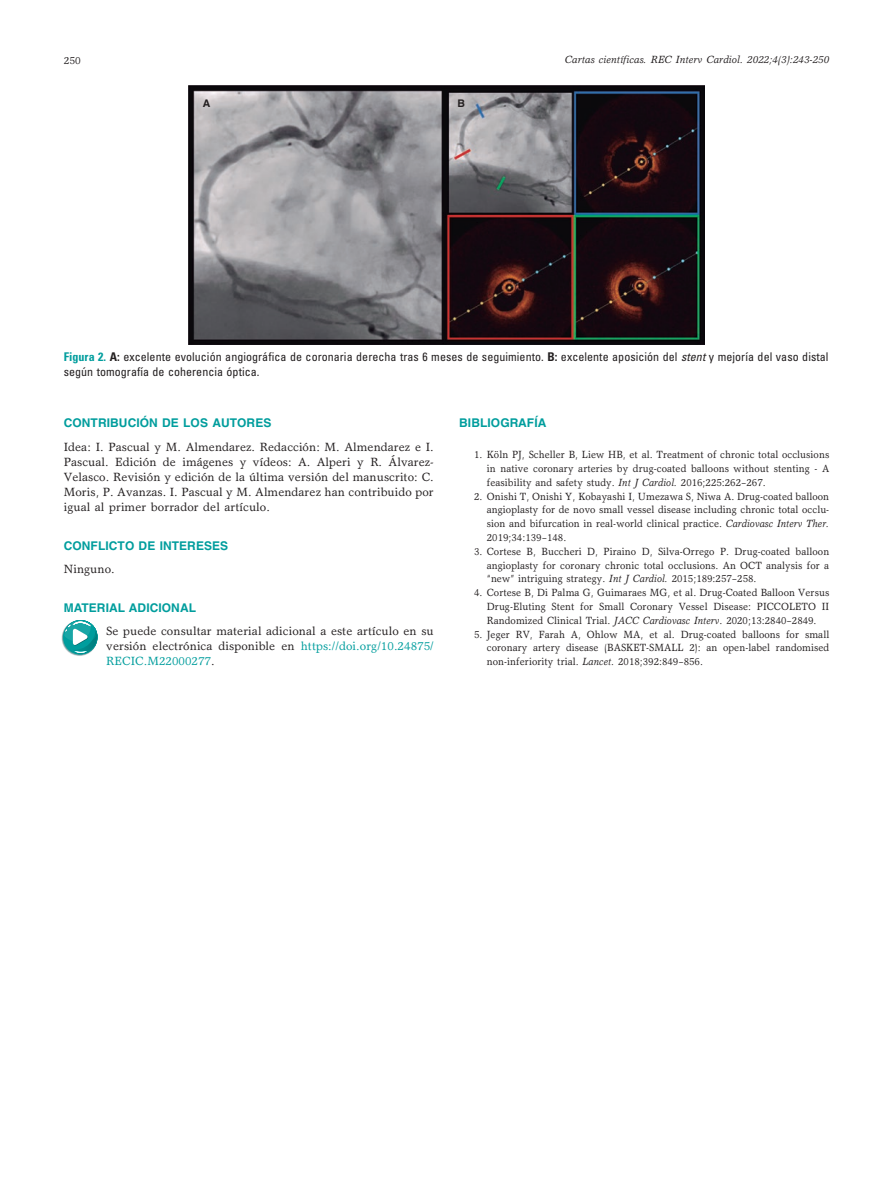
<style>
.page{position:relative;width:893px;height:1191px;background:#fff}
.page>*{position:absolute;margin:0;border:0;box-sizing:border-box;transform-origin:0 0}
.t1{font:12px/15px "Garth Graphic Std";letter-spacing:.005em;color:#231f20;text-align:justify}
.t2{font:condensed 12px/15px "Univers LT Std";letter-spacing:.005em;color:#231f20}
.t3{font:700 12px "Helvetica LT Std";letter-spacing:.005em;color:#009d9d}
.t4{font:10.5px/13.8px "Garth Graphic Std";letter-spacing:.005em;color:#231f20;text-align:justify;scale:.95 1}
.t5{font:italic 10.5px "Garth Graphic Std";letter-spacing:.005em;color:#231f20}
.t6{font:10.5px "Garth Graphic Std";letter-spacing:.005em;color:#231f20}
.t7{font:700 10.5px "Helvetica LT Std";color:#231f20}
.s1{font-weight:700;color:#009d9d}
.s2{font-weight:700}
.s3{font-style:italic}
.s4{color:#009d9d}
</style>
<div class="page">
<svg style="left:62px;top:620px;width:35px;height:36px"></svg>
<svg style="left:63px;top:620px;width:35px;height:34px"></svg>
<img style="left:188px;top:85px;width:517px;height:259px">
<p class="t6" style="left:64px;top:54px;width:19px">250</p>
<p class="t5" style="left:565px;top:53px;width:266px">Cartas científicas. REC Interv Cardiol. 2022;4(3):243-250</p>
<p class="t7" style="left:203px;top:97px;width:9px">A</p>
<p class="t7" style="left:457px;top:97px;width:9px">B</p>
<p class="t2" style="left:64px;top:349px;width:766px"><span class="s1">Figura 2.</span> <span class="s2">A:</span> excelente evolución angiográfica de coronaria derecha tras 6 meses de seguimiento. <span class="s2">B:</span> excelente aposición del <span class="s3">stent</span> y mejoría del vaso distal según tomografía de coherencia óptica.</p>
<p class="t3" style="left:64px;top:416px;width:209px">CONTRIBUCIÓN DE LOS AUTORES</p>
<p class="t1" style="left:64px;top:439px;width:372px">Idea: I. Pascual y M. Almendarez. Redacción: M. Almendarez e I.<br>Pascual. Edición de imágenes y vídeos: A. Alperi y R. Álvarez-Velasco. Revisión y edición de la última versión del manuscrito: C.<br>Moris, P. Avanzas. I. Pascual y M. Almendarez han contribuido por igual al primer borrador del artículo.</p>
<p class="t3" style="left:64px;top:538px;width:166px">CONFLICTO DE INTERESES</p>
<p class="t1" style="left:64px;top:561px;width:52px">Ninguno.</p>
<p class="t3" style="left:64px;top:600px;width:134px">MATERIAL ADICIONAL</p>
<p class="t1" style="left:106px;top:623px;width:329px">Se puede consultar material adicional a este artículo en su versión electrónica disponible en <span class="s4">https://doi.org/10.24875/ RECIC.M22000277</span>.</p>
<p class="t3" style="left:459px;top:416px;width:89px">BIBLIOGRAFÍA</p>
<p class="t4" style="left:487px;top:447px;width:362px;text-indent:-13px">1. Köln PJ, Scheller B, Liew HB, et al. Treatment of chronic total occlusions in native coronary arteries by drug-coated balloons without stenting - A feasibility and safety study. <span class="s3">Int J Cardiol.</span> 2016;225:262–267.</p>
<p class="t4" style="left:487px;top:489px;width:362px;text-indent:-13px">2. Onishi T, Onishi Y, Kobayashi I, Umezawa S, Niwa A. Drug-coated balloon angioplasty for de novo small vessel disease including chronic total occlu&shy;sion and bifurcation in real-world clinical practice. <span class="s3">Cardiovasc Interv Ther.<br></span>2019;34:139–148.</p>
<p class="t4" style="left:487px;top:544px;width:362px;text-indent:-13px">3. Cortese B, Buccheri D, Piraino D, Silva-Orrego P. Drug-coated balloon angioplasty for coronary chronic total occlusions. An OCT analysis for a “new” intriguing strategy. <span class="s3">Int J Cardiol.</span> 2015;189:257–258.</p>
<p class="t4" style="left:487px;top:585px;width:362px;text-indent:-13px">4. Cortese B, Di Palma G, Guimaraes MG, et al. Drug-Coated Balloon Versus Drug-Eluting Stent for Small Coronary Vessel Disease: PICCOLETO II Randomized Clinical Trial. <span class="s3">JACC Cardiovasc Interv</span>. 2020;13:2840–2849.</p>
<p class="t4" style="left:487px;top:627px;width:362px;text-indent:-13px">5. Jeger RV, Farah A, Ohlow MA, et al. Drug-coated balloons for small coronary artery disease (BASKET-SMALL 2): an open-label randomised non-inferiority trial. <span class="s3">Lancet.</span> 2018;392:849–856.</p>
</div>
